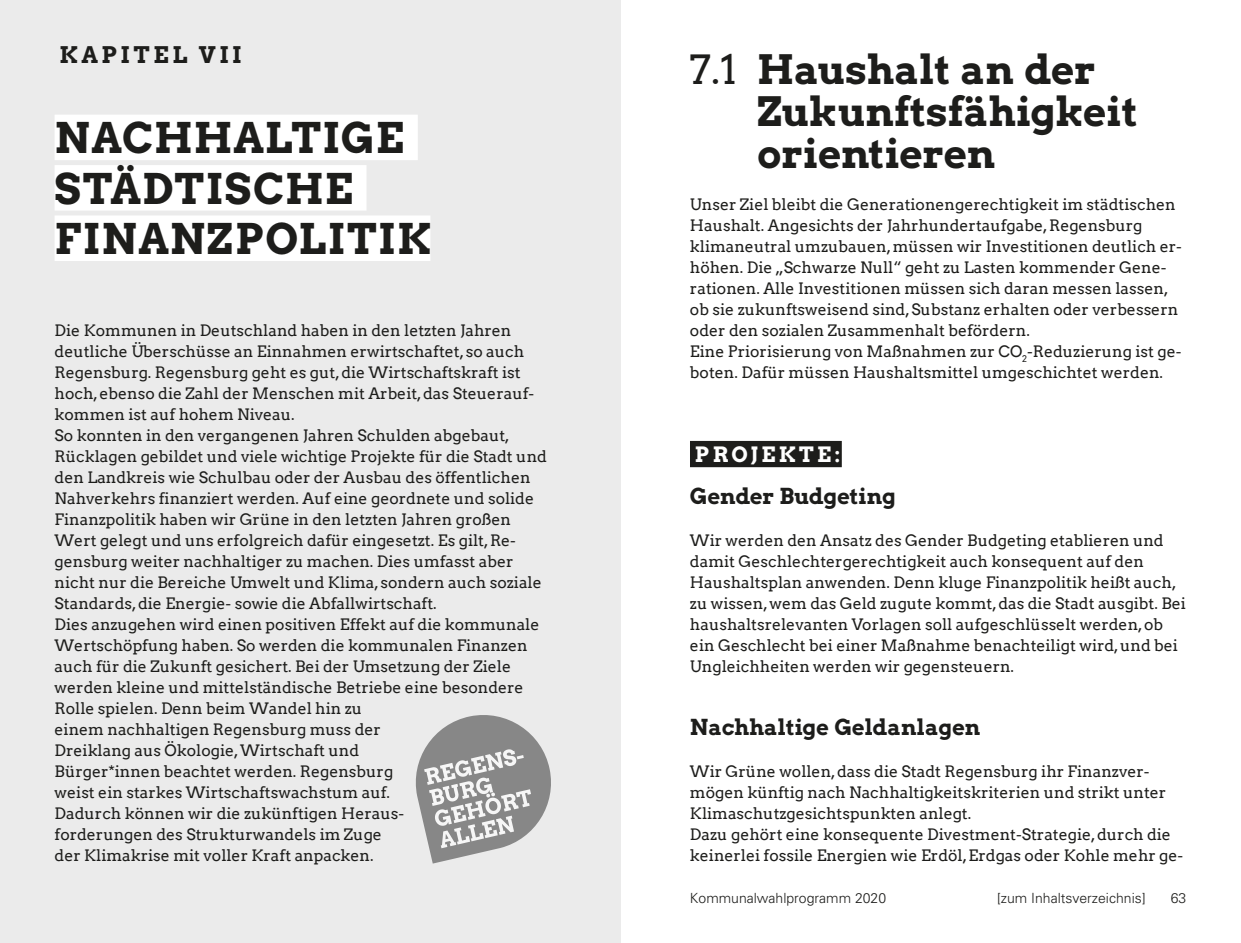
<style>
.page{position:relative;width:1241px;height:943px;background:#fff}
.page>*{position:absolute;margin:0;border:0;box-sizing:border-box;transform-origin:0 0}
.t1{font:42px/50.4px "Arvo Gruen";letter-spacing:.03em;color:#1d1d1b}
.t2{font:40.25px/42px "Arvo Gruen";color:#1d1d1b}
.t3{font:22.75px "Arvo Gruen";letter-spacing:.16em;color:#1d1d1b}
.t4{font:21.88px "Arvo Gruen";color:#1d1d1b}
.t5{font:21px "Arvo Gruen";letter-spacing:.16em;color:#fff}
.t6{font:15.75px/21px "Arvo";color:#1d1d1b}
.t7{font:300 14px "Univers";color:#1d1d1b}
.s1{font-family:"Arvo"}
</style>
<div class="page">
<div style="left:690px;top:441px;width:151px;height:26px;background:#1d1d1b"></div>
<div style="left:0;top:0;width:620px;height:943px;background:#ebebeb"></div>
<div style="left:55px;top:115px;width:363px;height:45px;background:#fff"></div>
<div style="left:55px;top:165px;width:311px;height:45px;background:#fff"></div>
<div style="left:55px;top:215px;width:375px;height:46px;background:#fff"></div>
<svg style="left:416px;top:715px;width:135px;height:148px"></svg>
<h3 class="t3" style="left:60px;top:39px;width:184px">KAPITEL VII</h3>
<h1 class="t1" style="left:55px;top:111px;width:378px">NACHHALTIGE<br>STÄDTISCHE<br>FINANZPOLITIK</h1>
<p class="t6" style="left:55px;top:320px;width:494px">Die Kommunen in Deutschland haben in den letzten Jahren deutliche Überschüsse an Einnahmen erwirtschaftet, so auch Regensburg. Regensburg geht es gut, die Wirtschaftskraft ist hoch, ebenso die Zahl der Menschen mit Arbeit, das Steuerauf&shy;kommen ist auf hohem Niveau.<br>So konnten in den vergangenen Jahren Schulden abgebaut, Rücklagen gebildet und viele wichtige Projekte für die Stadt und den Landkreis wie Schulbau oder der Ausbau des öffentlichen Nahverkehrs finanziert werden. Auf eine geordnete und solide Finanzpolitik haben wir Grüne in den letzten Jahren großen Wert gelegt und uns erfolgreich dafür eingesetzt. Es gilt, Re&shy;gensburg weiter nachhaltiger zu machen. Dies umfasst aber nicht nur die Bereiche Umwelt und Klima, sondern auch soziale Standards, die Energie- sowie die Abfallwirtschaft.<br>Dies anzugehen wird einen positiven Effekt auf die kommunale Wertschöpfung haben. So werden die kommunalen Finanzen auch für die Zukunft gesichert. Bei der Umsetzung der Ziele werden kleine und mittelständische Betriebe eine besondere Rolle spielen. Denn beim Wandel hin zu<br>einem nachhaltigen Regensburg muss der<br>Dreiklang aus Ökologie, Wirtschaft und<br>Bürger*innen beachtet werden. Regensburg<br>weist ein starkes Wirtschaftswachstum auf.<br>Dadurch können wir die zukünftigen Heraus-<br>forderungen des Strukturwandels im Zuge<br>der Klimakrise mit voller Kraft anpacken.</p>
<h2 class="t2" style="left:757px;top:47px;width:382px;text-indent:-67px"><span class="s1">7.1</span> Haushalt an der<br>Zukunftsfähigkeit orientieren</h2>
<p class="t6" style="left:690px;top:194px;width:493px">Unser Ziel bleibt die Generationengerechtigkeit im städtischen Haushalt. Angesichts der Jahrhundertaufgabe, Regensburg klimaneutral umzubauen, müssen wir Investitionen deutlich er&shy;höhen. Die „Schwarze Null“ geht zu Lasten kommender Gene&shy;rationen. Alle Investitionen müssen sich daran messen lassen, ob sie zukunftsweisend sind, Substanz erhalten oder verbessern oder den sozialen Zusammenhalt befördern.<br>Eine Priorisierung von Maßnahmen zur CO<sub>2</sub>-Reduzierung ist ge&shy;boten. Dafür müssen Haushaltsmittel umgeschichtet werden.</p>
<h3 class="t5" style="left:694px;top:440px;width:147px">PROJEKTE:</h3>
<h3 class="t4" style="left:690px;top:481px;width:207px">Gender Budgeting</h3>
<p class="t6" style="left:690px;top:530px;width:497px">Wir werden den Ansatz des Gender Budgeting etablieren und damit Geschlechtergerechtigkeit auch konsequent auf den Haushaltsplan anwenden. Denn kluge Finanzpolitik heißt auch, zu wissen, wem das Geld zugute kommt, das die Stadt ausgibt. Bei haushaltsrelevanten Vorlagen soll aufgeschlüsselt werden, ob ein Geschlecht bei einer Maßnahme benachteiligt wird, und bei Ungleichheiten werden wir gegensteuern.</p>
<h3 class="t4" style="left:690px;top:712px;width:292px">Nachhaltige Geldanlagen</h3>
<p class="t6" style="left:690px;top:761px;width:494px">Wir Grüne wollen, dass die Stadt Regensburg ihr Finanzver&shy;mögen künftig nach Nachhaltigkeitskriterien und strikt unter Klimaschutzgesichtspunkten anlegt.<br>Dazu gehört eine konsequente Divestment-Strategie, durch die keinerlei fossile Energien wie Erdöl, Erdgas oder Kohle mehr ge-</p>
<p class="t7" style="left:690px;top:890px;width:198px">Kommunalwahlprogramm 2020</p>
<p class="t7" style="left:996px;top:890px;width:150px">[zum Inhaltsverzeichnis]</p>
<p class="t7" style="left:1170px;top:890px;width:17px">63</p>
</div>
